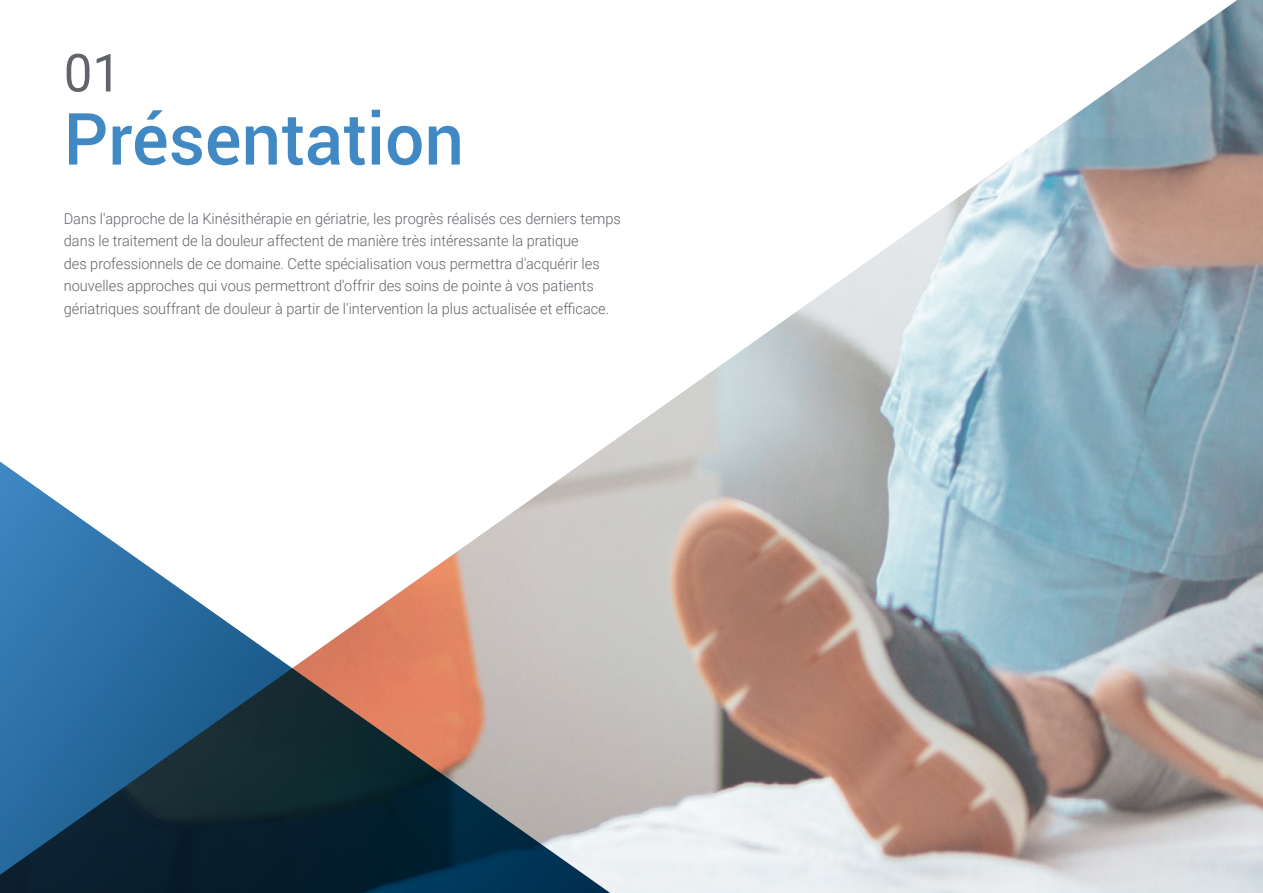
<style>
.page{position:relative;width:1263px;height:893px;background:#fff}
.page>*{position:absolute;margin:0;border:0;box-sizing:border-box;transform-origin:0 0}
.t1{font:500 72px "Roboto";color:#4089c5}
.t2{font:52.5px "Roboto";color:#61646a}
.t3{font:300 15px/22.5px "Roboto";color:#61646a}
</style>
<div class="page">
<img style="left:607px;top:0;width:656px;height:893px">
<svg style="left:0;top:446px;width:640px;height:447px"></svg>
<h2 class="t2" style="left:64px;top:36px;width:59px">01</h2>
<h1 class="t1" style="left:64px;top:88px;width:402px">Présentation</h1>
<p class="t3" style="left:64px;top:207px;width:559px">Dans l'approche de la Kinésithérapie en gériatrie, les progrès réalisés ces derniers temps dans le traitement de la douleur affectent de manière très intéressante la pratique<br>des professionnels de ce domaine. Cette spécialisation vous permettra d'acquérir les nouvelles approches qui vous permettront d'offrir des soins de pointe à vos patients gériatriques souffrant de douleur à partir de l'intervention la plus actualisée et efficace.</p>
</div>
